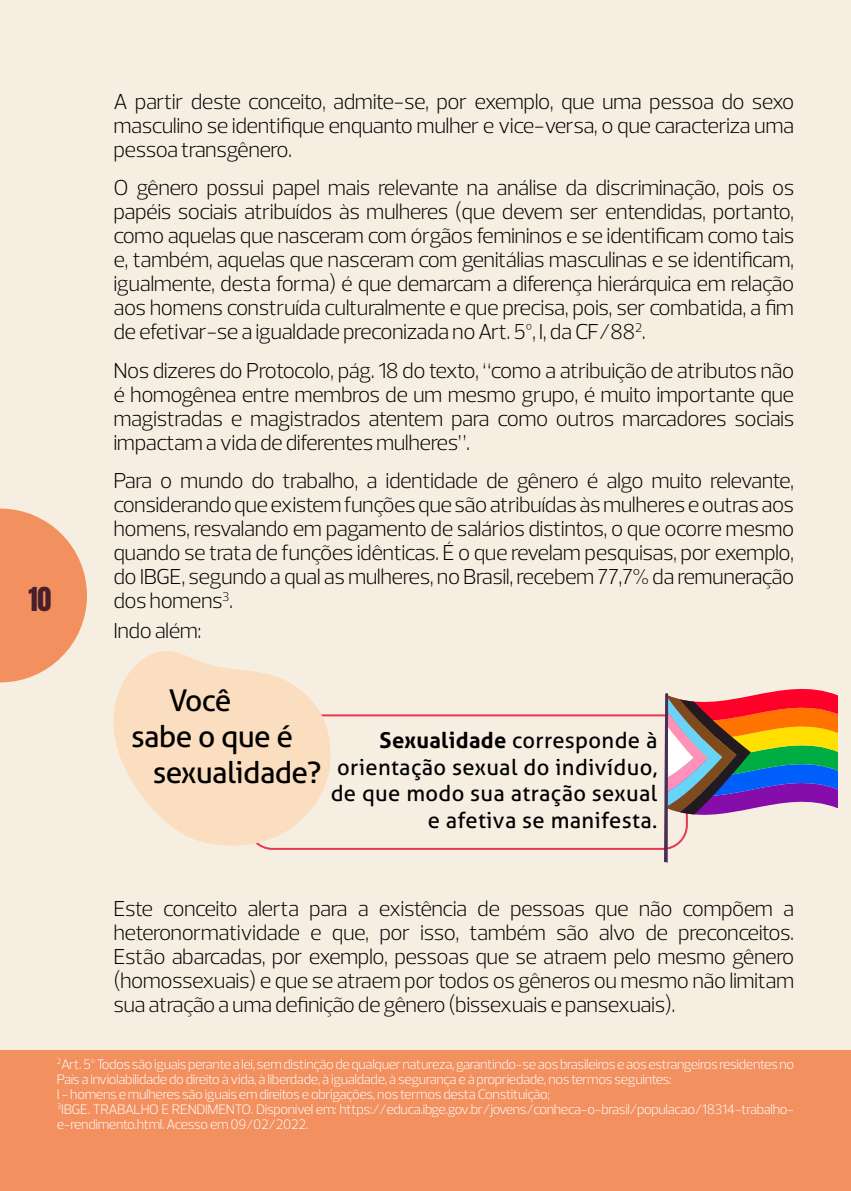
<style>
.page{position:relative;width:851px;height:1191px;background:#fff}
.page>*{position:absolute;margin:0;border:0;box-sizing:border-box;transform-origin:0 0}
.t1{font:30px "Aller";letter-spacing:-.025em;color:#000}
.t2{font:28px "Anton";color:#4a1f2d}
.t3{font:300 22px/24px "Prelo";letter-spacing:-.025em;color:#000;text-align:justify}
.t4{font:22px/26.4px "Aller";letter-spacing:.015em;color:#000;text-align:right}
.t5{font:300 14px/15px "Prelo";letter-spacing:-.025em;color:#fff}
.s1{font-weight:700}
</style>
<div class="page">
<div style="left:0;top:0;width:850px;height:1191px;background:#f7eee2"></div>
<svg style="left:0;top:508px;width:87px;height:174px"></svg>
<div style="left:247px;top:714px;width:440px;height:136px;border:2px solid #e83752;border-radius:24px"></div>
<svg style="left:113px;top:651px;width:218px;height:195px;fill:#fadebf"></svg>
<div style="left:0;top:1050px;width:850px;height:141px;background:#f2905f"></div>
<svg style="left:664px;top:688px;width:173px;height:174px"></svg>
<p class="t2" style="left:28px;top:585px;width:25px">10</p>
<p class="t3" style="left:113px;top:90px;width:682px">A partir deste conceito, admite-se, por exemplo, que uma pessoa do sexo masculino se identifique enquanto mulher e vice-versa, o que caracteriza uma pessoa transgênero.</p>
<p class="t3" style="left:113px;top:176px;width:682px">O gênero possui papel mais relevante na análise da discriminação, pois os papéis sociais atribuídos às mulheres (que devem ser entendidas, portanto, como aquelas que nasceram com órgãos femininos e se identificam como tais e, também, aquelas que nasceram com genitálias masculinas e se identificam, igualmente, desta forma) é que demarcam a diferença hierárquica em relação aos homens construída culturalmente e que precisa, pois, ser combatida, a fim de efetivar-se a igualdade preconizada no Art. 5º, I, da CF/88<sup>2</sup>.</p>
<p class="t3" style="left:113px;top:358px;width:682px">Nos dizeres do Protocolo, pág. 18 do texto, “como a atribuição de atributos não é homogênea entre membros de um mesmo grupo, é muito importante que magistradas e magistrados atentem para como outros marcadores sociais impactam a vida de diferentes mulheres”.</p>
<p class="t3" style="left:113px;top:468px;width:682px">Para o mundo do trabalho, a identidade de gênero é algo muito relevante, considerando que existem funções que são atribuídas às mulheres e outras aos homens, resvalando em pagamento de salários distintos, o que ocorre mesmo quando se trata de funções idênticas. É o que revelam pesquisas, por exemplo, do IBGE, segundo a qual as mulheres, no Brasil, recebem 77,7% da remuneração dos homens<sup>3</sup>.</p>
<p class="t3" style="left:113px;top:618px;width:90px">Indo além:</p>
<h1 class="t1" style="left:169px;top:682px;width:64px">Você</h1>
<h1 class="t1" style="left:131px;top:718px;width:164px">sabe o que é</h1>
<h1 class="t1" style="left:153px;top:754px;width:170px">sexualidade?</h1>
<p class="t4" style="left:330px;top:727px;width:328px"><span class="s1">Sexualidade</span> corresponde à orientação sexual do indivíduo, de que modo sua atração sexual e afetiva se manifesta.</p>
<p class="t3" style="left:113px;top:896px;width:682px">Este conceito alerta para a existência de pessoas que não compõem a heteronormatividade e que, por isso, também são alvo de preconceitos.<br>Estão abarcadas, por exemplo, pessoas que se atraem pelo mesmo gênero (homossexuais) e que se atraem por todos os gêneros ou mesmo não limitam sua atração a uma definição de gênero (bissexuais e pansexuais).</p>
<p class="t5" style="left:57px;top:1056px;width:739px"><sup>2</sup>Art. 5º Todos são iguais perante a lei, sem distinção de qualquer natureza, garantindo-se aos brasileiros e aos estrangeiros residentes no País a inviolabilidade do direito à vida, à liberdade, à igualdade, à segurança e à propriedade, nos termos seguintes:<br>I - homens e mulheres são iguais em direitos e obrigações, nos termos desta Constituição;<br><sup>3</sup>IBGE. TRABALHO E RENDIMENTO. Disponível em: https://educa.ibge.gov.br/jovens/conheca-o-brasil/populacao/18314-trabalho&shy;e-rendimento.html. Acesso em 09/02/2022.</p>
</div>
